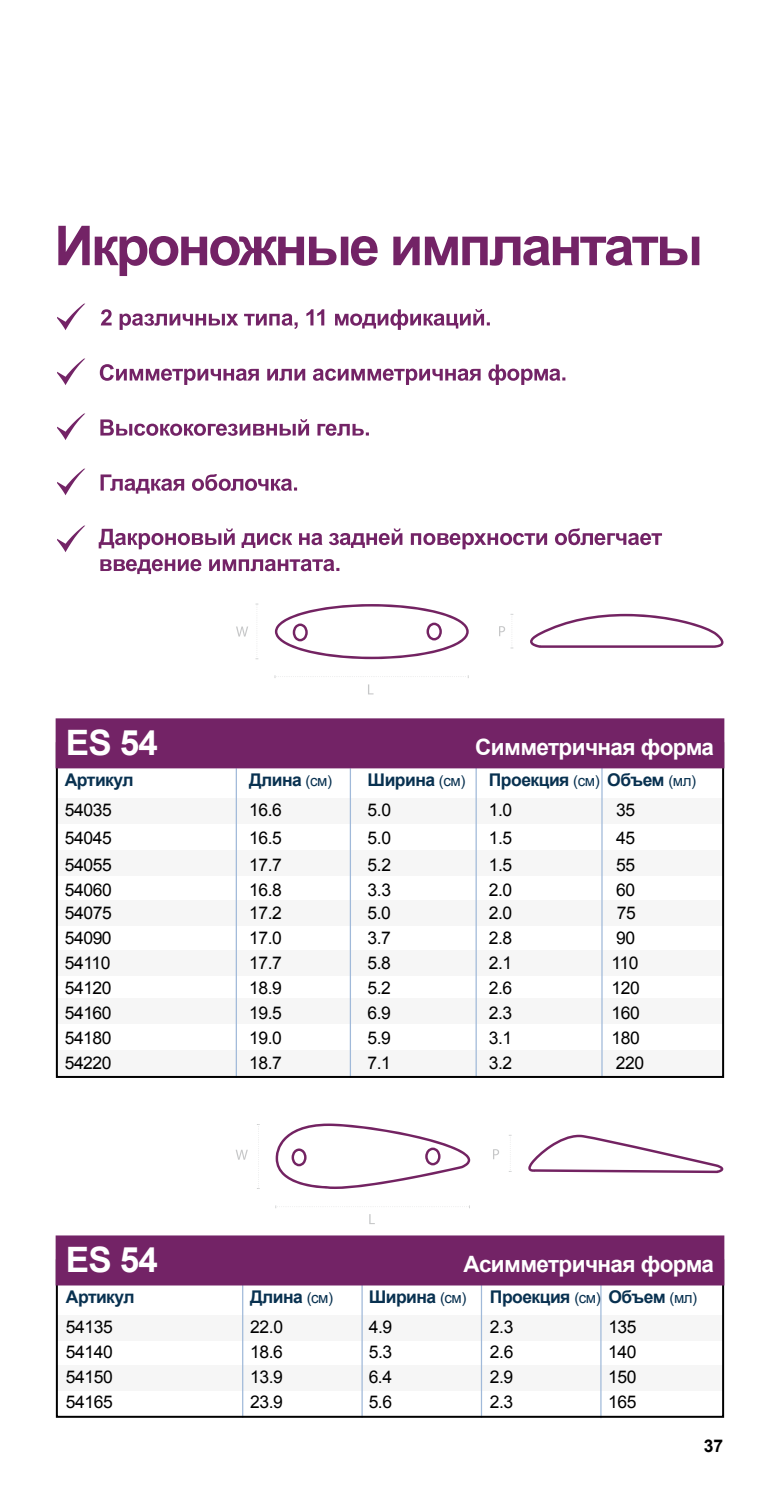
<style>
.page{position:relative;width:780px;height:1489px;background:#fff}
.page>*{position:absolute;margin:0;border:0;box-sizing:border-box;transform-origin:0 0}
.t1{font:700 55px "Arial";letter-spacing:-.05em;color:#732366}
.t2{font:700 35px "Arial";letter-spacing:-.025em;color:#fff}
.t3{font:700 22.5px "Arial";letter-spacing:-.025em;color:#fff}
.t4{font:17.5px "Arial";letter-spacing:-.025em;color:#000}
.t5{font:700 17.5px "Arial";letter-spacing:-.03em;color:#083150}
.t6{font:700 17.5px "Arial";color:#000}
.s1{font-weight:400;font-size:15px}
</style>
<div class="page">
<div style="left:57px;top:1050px;width:666px;height:25px;background:#f6f6f6"></div>
<div style="left:57px;top:998px;width:666px;height:25px;background:#f6f6f6"></div>
<div style="left:57px;top:1315px;width:666px;height:25px;background:#f6f6f6"></div>
<div style="left:57px;top:1365px;width:666px;height:25px;background:#f6f6f6"></div>
<hr style="left:242px;top:1284px;width:1px;height:133px;background:#a0b9d9">
<hr style="left:361px;top:1284px;width:2px;height:133px;background:#a0b9d9">
<hr style="left:481px;top:1284px;width:1px;height:133px;background:#a0b9d9">
<hr style="left:600px;top:1284px;width:1px;height:133px;background:#a0b9d9">
<div style="left:56px;top:1259px;width:668px;height:158px;border:2px solid #000"></div>
<div style="left:56px;top:1235px;width:668px;height:50px;background:#732366;border:2px solid #732366"></div>
<div style="left:57px;top:798px;width:666px;height:25px;background:#f6f6f6"></div>
<div style="left:57px;top:850px;width:666px;height:25px;background:#f6f6f6"></div>
<div style="left:57px;top:900px;width:666px;height:25px;background:#f6f6f6"></div>
<div style="left:57px;top:950px;width:666px;height:25px;background:#f6f6f6"></div>
<hr style="left:236px;top:768px;width:1px;height:309px;background:#a0b9d9">
<hr style="left:350px;top:768px;width:1px;height:309px;background:#a0b9d9">
<hr style="left:475px;top:766px;width:2px;height:310px;background:#a0b9d9">
<hr style="left:601px;top:767px;width:1px;height:309px;background:#a0b9d9">
<div style="left:56px;top:718px;width:668px;height:50px;background:#732366;border:2px solid #732366"></div>
<svg style="left:100px;top:559px;width:239px;height:15px"></svg>
<svg style="left:99px;top:528px;width:563px;height:21px"></svg>
<svg style="left:100px;top:474px;width:197px;height:19px"></svg>
<svg style="left:100px;top:419px;width:269px;height:17px"></svg>
<svg style="left:100px;top:364px;width:465px;height:21px"></svg>
<svg style="left:57px;top:413px;width:28px;height:27px"></svg>
<svg style="left:57px;top:303px;width:28px;height:27px"></svg>
<svg style="left:57px;top:358px;width:28px;height:27px"></svg>
<svg style="left:57px;top:468px;width:28px;height:27px"></svg>
<svg style="left:57px;top:525px;width:28px;height:27px"></svg>
<svg style="left:528px;top:1134px;width:195px;height:38px"></svg>
<svg style="left:275px;top:1205px;width:195px;height:18px"></svg>
<svg style="left:257px;top:1124px;width:3px;height:65px"></svg>
<svg style="left:509px;top:1135px;width:2px;height:35px"></svg>
<svg style="left:235px;top:1149px;width:13px;height:10px"></svg>
<svg style="left:493px;top:1149px;width:6px;height:10px"></svg>
<svg style="left:275px;top:1123px;width:195px;height:65px"></svg>
<svg style="left:275px;top:604px;width:193px;height:55px"></svg>
<svg style="left:530px;top:614px;width:193px;height:33px"></svg>
<svg style="left:236px;top:626px;width:12px;height:10px"></svg>
<svg style="left:368px;top:684px;width:5px;height:10px"></svg>
<svg style="left:275px;top:675px;width:194px;height:3px"></svg>
<svg style="left:499px;top:614px;width:14px;height:34px"></svg>
<svg style="left:101px;top:309px;width:389px;height:21px"></svg>
<h1 class="t1" style="left:54px;top:209px;width:650px">Икроножные имплантаты</h1>
<h2 class="t2" style="left:66px;top:719px;width:93px">ES 54</h2>
<p class="t3" style="left:475px;top:732px;width:240px">Симметричная форма</p>
<p class="t5" style="left:65px;top:768px;width:70px">Артикул</p>
<p class="t5" style="left:249px;top:768px;width:84px">Длина <span class="s1">(см)</span></p>
<p class="t5" style="left:367px;top:768px;width:99px">Ширина <span class="s1">(см)</span></p>
<p class="t5" style="left:489px;top:768px;width:209px">Проекция <span class="s1">(см)</span> Объем <span class="s1">(мл)</span></p>
<p class="t4" style="left:65px;top:798px;width:48px">54035</p>
<p class="t4" style="left:249px;top:798px;width:34px">16.6</p>
<p class="t4" style="left:367px;top:798px;width:25px">5.0</p>
<p class="t4" style="left:489px;top:798px;width:25px">1.0</p>
<p class="t4" style="left:616px;top:798px;width:21px">35</p>
<p class="t4" style="left:65px;top:826px;width:48px">54045</p>
<p class="t4" style="left:249px;top:826px;width:34px">16.5</p>
<p class="t4" style="left:367px;top:826px;width:25px">5.0</p>
<p class="t4" style="left:489px;top:826px;width:25px">1.5</p>
<p class="t4" style="left:616px;top:826px;width:21px">45</p>
<p class="t4" style="left:65px;top:853px;width:48px">54055</p>
<p class="t4" style="left:249px;top:853px;width:34px">17.7</p>
<p class="t4" style="left:367px;top:853px;width:25px">5.2</p>
<p class="t4" style="left:489px;top:853px;width:25px">1.5</p>
<p class="t4" style="left:616px;top:853px;width:21px">55</p>
<p class="t4" style="left:65px;top:878px;width:48px">54060</p>
<p class="t4" style="left:249px;top:878px;width:34px">16.8</p>
<p class="t4" style="left:367px;top:878px;width:25px">3.3</p>
<p class="t4" style="left:489px;top:878px;width:25px">2.0</p>
<p class="t4" style="left:616px;top:878px;width:21px">60</p>
<p class="t4" style="left:65px;top:901px;width:48px">54075</p>
<p class="t4" style="left:249px;top:901px;width:34px">17.2</p>
<p class="t4" style="left:367px;top:901px;width:25px">5.0</p>
<p class="t4" style="left:489px;top:901px;width:25px">2.0</p>
<p class="t4" style="left:617px;top:901px;width:21px">75</p>
<p class="t4" style="left:65px;top:926px;width:48px">54090</p>
<p class="t4" style="left:249px;top:926px;width:34px">17.0</p>
<p class="t4" style="left:367px;top:926px;width:25px">3.7</p>
<p class="t4" style="left:489px;top:926px;width:25px">2.8</p>
<p class="t4" style="left:616px;top:926px;width:21px">90</p>
<p class="t4" style="left:65px;top:951px;width:47px">54110</p>
<p class="t4" style="left:249px;top:951px;width:34px">17.7</p>
<p class="t4" style="left:367px;top:951px;width:25px">5.8</p>
<p class="t4" style="left:489px;top:951px;width:25px">2.1</p>
<p class="t4" style="left:611px;top:951px;width:29px">110</p>
<p class="t4" style="left:65px;top:976px;width:48px">54120</p>
<p class="t4" style="left:249px;top:976px;width:34px">18.9</p>
<p class="t4" style="left:367px;top:976px;width:25px">5.2</p>
<p class="t4" style="left:488px;top:976px;width:25px">2.6</p>
<p class="t4" style="left:611px;top:976px;width:30px">120</p>
<p class="t4" style="left:65px;top:1001px;width:48px">54160</p>
<p class="t4" style="left:249px;top:1001px;width:34px">19.5</p>
<p class="t4" style="left:367px;top:1001px;width:25px">6.9</p>
<p class="t4" style="left:488px;top:1001px;width:25px">2.3</p>
<p class="t4" style="left:611px;top:1001px;width:30px">160</p>
<p class="t4" style="left:65px;top:1026px;width:48px">54180</p>
<p class="t4" style="left:249px;top:1026px;width:34px">19.0</p>
<p class="t4" style="left:367px;top:1026px;width:25px">5.9</p>
<p class="t4" style="left:488px;top:1026px;width:25px">3.1</p>
<p class="t4" style="left:611px;top:1026px;width:30px">180</p>
<p class="t4" style="left:65px;top:1051px;width:48px">54220</p>
<p class="t4" style="left:249px;top:1051px;width:34px">18.7</p>
<p class="t4" style="left:367px;top:1051px;width:25px">7.1</p>
<p class="t4" style="left:488px;top:1051px;width:25px">3.2</p>
<p class="t4" style="left:616px;top:1051px;width:30px">220</p>
<h2 class="t2" style="left:66px;top:1236px;width:93px">ES 54</h2>
<p class="t3" style="left:463px;top:1248px;width:252px">Асимметричная форма</p>
<p class="t5" style="left:66px;top:1285px;width:70px">Артикул</p>
<p class="t5" style="left:250px;top:1285px;width:84px">Длина <span class="s1">(см)</span></p>
<p class="t5" style="left:368px;top:1285px;width:99px">Ширина <span class="s1">(см)</span></p>
<p class="t5" style="left:490px;top:1285px;width:209px">Проекция <span class="s1">(см)</span> Объем <span class="s1">(мл)</span></p>
<p class="t4" style="left:66px;top:1315px;width:48px">54135</p>
<p class="t4" style="left:250px;top:1315px;width:34px">22.0</p>
<p class="t4" style="left:368px;top:1315px;width:25px">4.9</p>
<p class="t4" style="left:490px;top:1315px;width:25px">2.3</p>
<p class="t4" style="left:608px;top:1315px;width:30px">135</p>
<p class="t4" style="left:66px;top:1340px;width:48px">54140</p>
<p class="t4" style="left:250px;top:1340px;width:34px">18.6</p>
<p class="t4" style="left:368px;top:1340px;width:25px">5.3</p>
<p class="t4" style="left:490px;top:1340px;width:25px">2.6</p>
<p class="t4" style="left:608px;top:1340px;width:30px">140</p>
<p class="t4" style="left:66px;top:1365px;width:48px">54150</p>
<p class="t4" style="left:250px;top:1365px;width:34px">13.9</p>
<p class="t4" style="left:368px;top:1365px;width:25px">6.4</p>
<p class="t4" style="left:490px;top:1365px;width:25px">2.9</p>
<p class="t4" style="left:608px;top:1365px;width:30px">150</p>
<p class="t4" style="left:66px;top:1390px;width:48px">54165</p>
<p class="t4" style="left:250px;top:1390px;width:34px">23.9</p>
<p class="t4" style="left:368px;top:1390px;width:25px">5.6</p>
<p class="t4" style="left:490px;top:1390px;width:25px">2.3</p>
<p class="t4" style="left:608px;top:1390px;width:30px">165</p>
<p class="t6" style="left:703px;top:1434px;width:21px">37</p>
</div>
